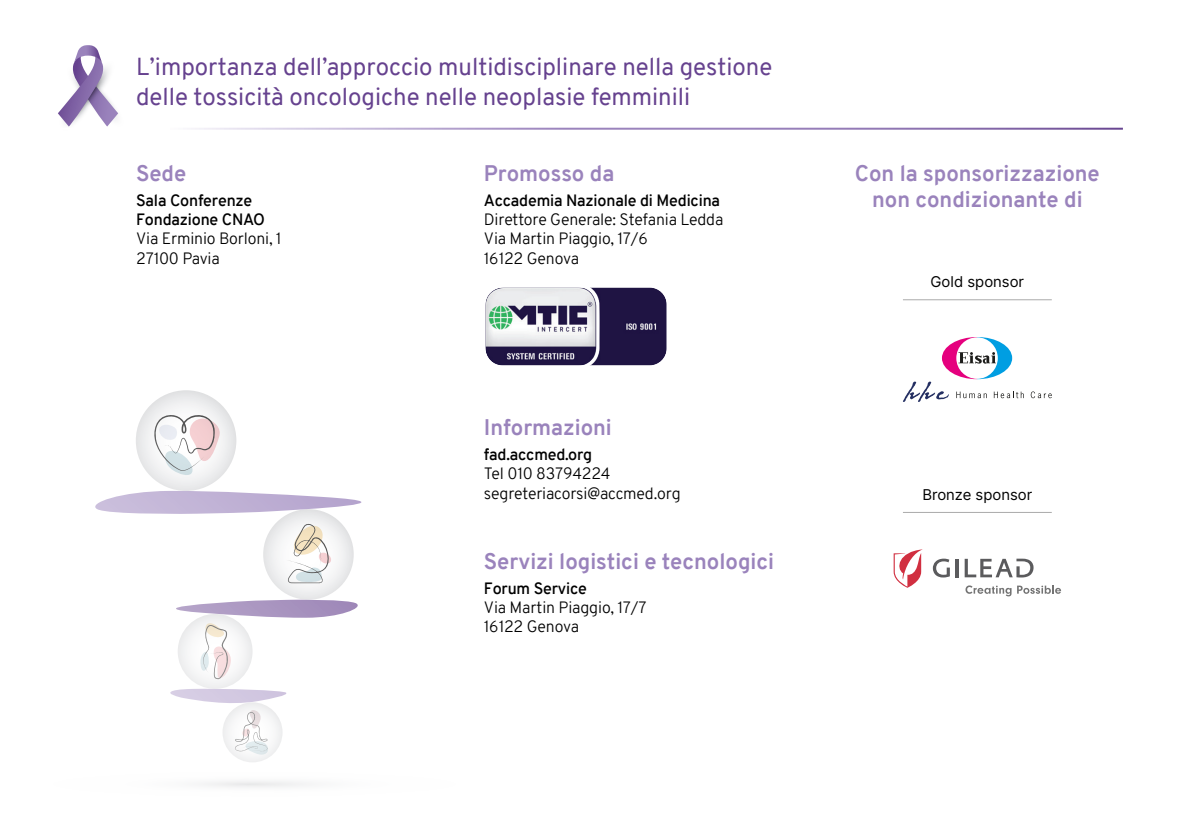
<style>
.page{position:relative;width:1191px;height:840px;background:#fff}
.page>*{position:absolute;margin:0;border:0;box-sizing:border-box;transform-origin:0 0}
.t1{font:24px/30px "Overpass";color:#66428f}
.t2{font:700 22px/26px "Overpass";color:#9a83bc;text-align:center}
.t3{font:300 16px/19.2px "Overpass";letter-spacing:-.01em;color:#000}
.t4{font:600 16px/19.2px "Overpass";letter-spacing:-.01em;color:#000}
.t5{font:14.8px "Inter";color:#000}
</style>
<div class="page">
<div style="left:136px;top:390px;width:100px;height:100px;background:#ebeced;border-radius:50%"></div>
<svg style="left:154px;top:415px;width:66px;height:60px"></svg>
<div style="left:178px;top:613px;width:74px;height:75px;background:#f1f1f2;border-radius:50%"></div>
<div style="left:263px;top:509px;width:91px;height:90px;background:#ededef;border-radius:50%"></div>
<svg style="left:286px;top:524px;width:47px;height:59px"></svg>
<svg style="left:95px;top:490px;width:267px;height:25px"></svg>
<svg style="left:176px;top:597px;width:182px;height:82px"></svg>
<svg style="left:170px;top:688px;width:137px;height:99px"></svg>
<svg style="left:58px;top:45px;width:61px;height:82px"></svg>
<img style="left:486px;top:288px;width:180px;height:76px">
<div style="left:484px;top:286px;width:184px;height:80px;border:1px solid #fff;border-radius:18px"></div>
<hr style="left:903px;top:299px;width:148px;height:1px;background:#aaa">
<hr style="left:903px;top:512px;width:148px;height:1px;background:#aaa">
<svg style="left:1030px;top:391px;width:21px;height:7px"></svg>
<svg style="left:903px;top:337px;width:120px;height:65px"></svg>
<svg style="left:933px;top:558px;width:17px;height:19px"></svg>
<hr style="left:955px;top:558px;width:3px;height:19px;background:#5b5b5d">
<svg style="left:964px;top:558px;width:69px;height:19px"></svg>
<svg style="left:893px;top:549px;width:29px;height:38px"></svg>
<svg style="left:965px;top:585px;width:46px;height:11px"></svg>
<svg style="left:1017px;top:585px;width:44px;height:8px"></svg>
<h1 class="t1" style="left:136px;top:51px;width:637px">L’importanza dell’approccio multidisciplinare nella gestione delle tossicità oncologiche nelle neoplasie femminili</h1>
<h2 class="t2" style="left:136px;top:160px;width:52px">Sede</h2>
<p class="t4" style="left:136px;top:191px;width:130px">Sala Conferenze<br>Fondazione CNAO</p>
<p class="t3" style="left:136px;top:229px;width:147px">Via Erminio Borloni, 1<br>27100 Pavia</p>
<h2 class="t2" style="left:484px;top:160px;width:132px">Promosso da</h2>
<p class="t4" style="left:484px;top:191px;width:238px">Accademia Nazionale di Medicina</p>
<p class="t3" style="left:484px;top:210px;width:241px">Direttore Generale: Stefania Ledda<br>Via Martin Piaggio, 17/6<br>16122 Genova</p>
<h2 class="t2" style="left:484px;top:414px;width:129px">Informazioni</h2>
<p class="t4" style="left:484px;top:444px;width:110px">fad.accmed.org</p>
<p class="t3" style="left:484px;top:464px;width:198px">Tel 010 83794224 segreteriacorsi@accmed.org</p>
<h2 class="t2" style="left:484px;top:548px;width:292px">Servizi logistici e tecnologici</h2>
<p class="t4" style="left:484px;top:578px;width:104px">Forum Service</p>
<p class="t3" style="left:484px;top:597px;width:164px">Via Martin Piaggio, 17/7<br>16122 Genova</p>
<h2 class="t2" style="left:855px;top:160px;width:246px">Con la sponsorizzazione non condizionante di</h2>
<p class="t5" style="left:930px;top:271px;width:95px">Gold sponsor</p>
<p class="t5" style="left:922px;top:483px;width:111px">Bronze sponsor</p>
</div>
